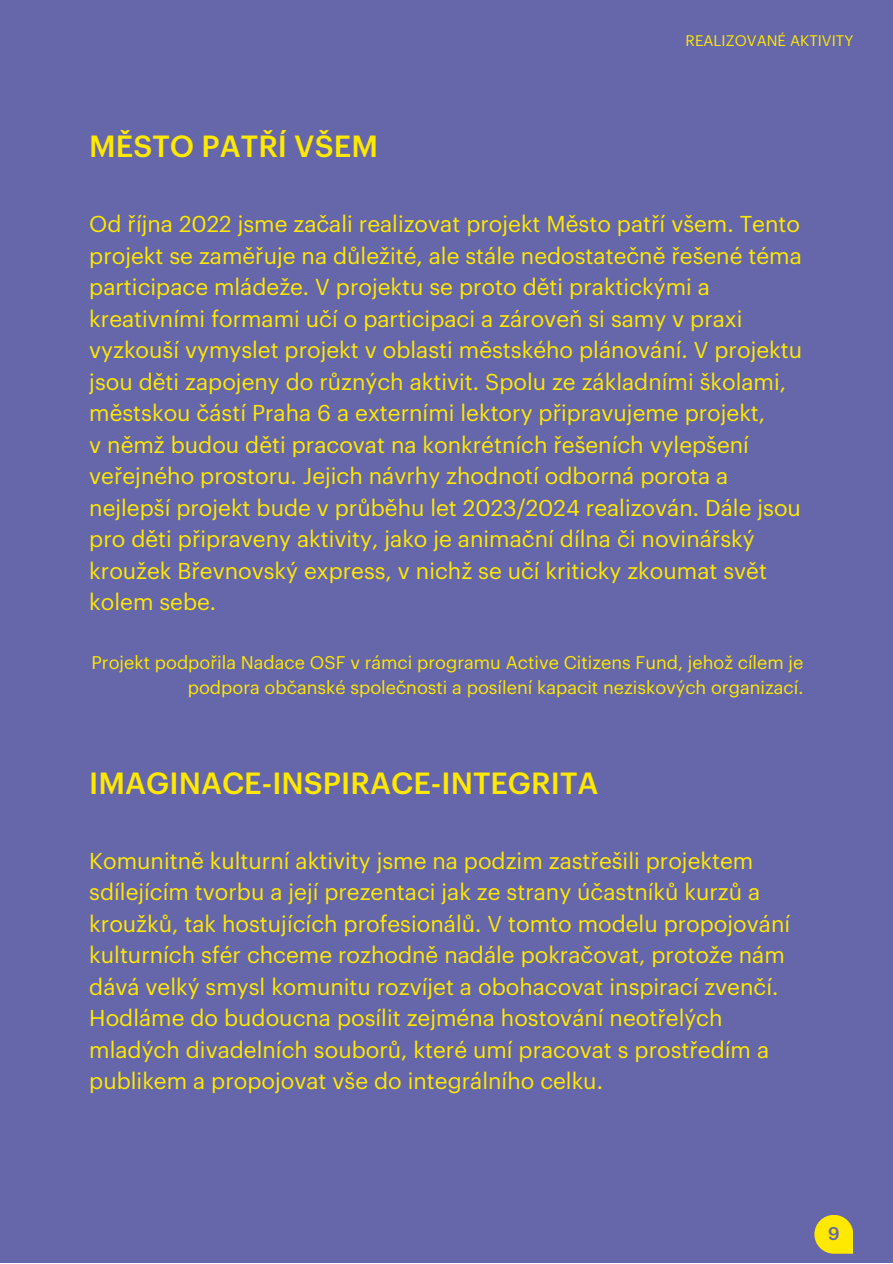
<style>
.page{position:relative;width:893px;height:1264px;background:#fff}
.page>*{position:absolute;margin:0;border:0;box-sizing:border-box;transform-origin:0 0}
.t1{font:500 30px "Graphik";color:#ffe900}
.t2{font:22.5px/31.5px "Graphik";color:#ffe900}
.t3{font:18px/24.8px "Graphik";color:#ffe900;text-align:right}
.t4{font:500 18px "Graphik";color:#6667ab}
.t5{font:15px "Graphik";color:#ffe900}
</style>
<div class="page">
<div style="left:0;top:0;width:892px;height:1262px;background:#6667ab"></div>
<svg style="left:814px;top:1215px;width:39px;height:38px"></svg>
<p class="t1" style="left:89px;top:132px;width:290px">MĚSTO PATŘÍ VŠEM</p>
<p class="t5" style="left:685px;top:34px;width:169px">REALIZOVANÉ AKTIVITY</p>
<p class="t2" style="left:89px;top:209px;width:714px">Od října 2022 jsme začali realizovat projekt Město patří všem. Tento projekt se zaměřuje na důležité, ale stále nedostatečně řešené téma participace mládeže. V projektu se proto děti praktickými a kreativními formami učí o participaci a zároveň si samy v praxi vyzkouší vymyslet projekt v oblasti městského plánování. V projektu jsou děti zapojeny do různých aktivit. Spolu ze základními školami, městskou částí Praha 6 a externími lektory připravujeme projekt,</p>
<p class="t2" style="left:89px;top:430px;width:713px">v němž budou děti pracovat na konkrétních řešeních vylepšení veřejného prostoru. Jejich návrhy zhodnotí odborná porota a nejlepší projekt bude v průběhu let 2023/2024 realizován. Dále jsou pro děti připraveny aktivity, jako je animační dílna či novinářský kroužek Břevnovský express, v nichž se učí kriticky zkoumat svět kolem sebe.</p>
<p class="t3" style="left:91px;top:650px;width:713px">Projekt podpořila Nadace OSF v rámci programu Active Citizens Fund, jehož cílem je podpora občanské společnosti a posílení kapacit neziskových organizací.</p>
<p class="t1" style="left:89px;top:769px;width:511px">IMAGINACE-INSPIRACE-INTEGRITA</p>
<p class="t2" style="left:89px;top:846px;width:702px">Komunitně kulturní aktivity jsme na podzim zastřešili projektem sdílejícím tvorbu a její prezentaci jak ze strany účastníků kurzů a kroužků, tak hostujících profesionálů. V tomto modelu propojování kulturních sfér chceme rozhodně nadále pokračovat, protože nám dává velký smysl komunitu rozvíjet a obohacovat inspirací zvenčí.<br>Hodláme do budoucna posílit zejména hostování neotřelých mladých divadelních souborů, které umí pracovat s prostředím a publikem a propojovat vše do integrálního celku.</p>
<p class="t4" style="left:828px;top:1225px;width:13px">9</p>
</div>
